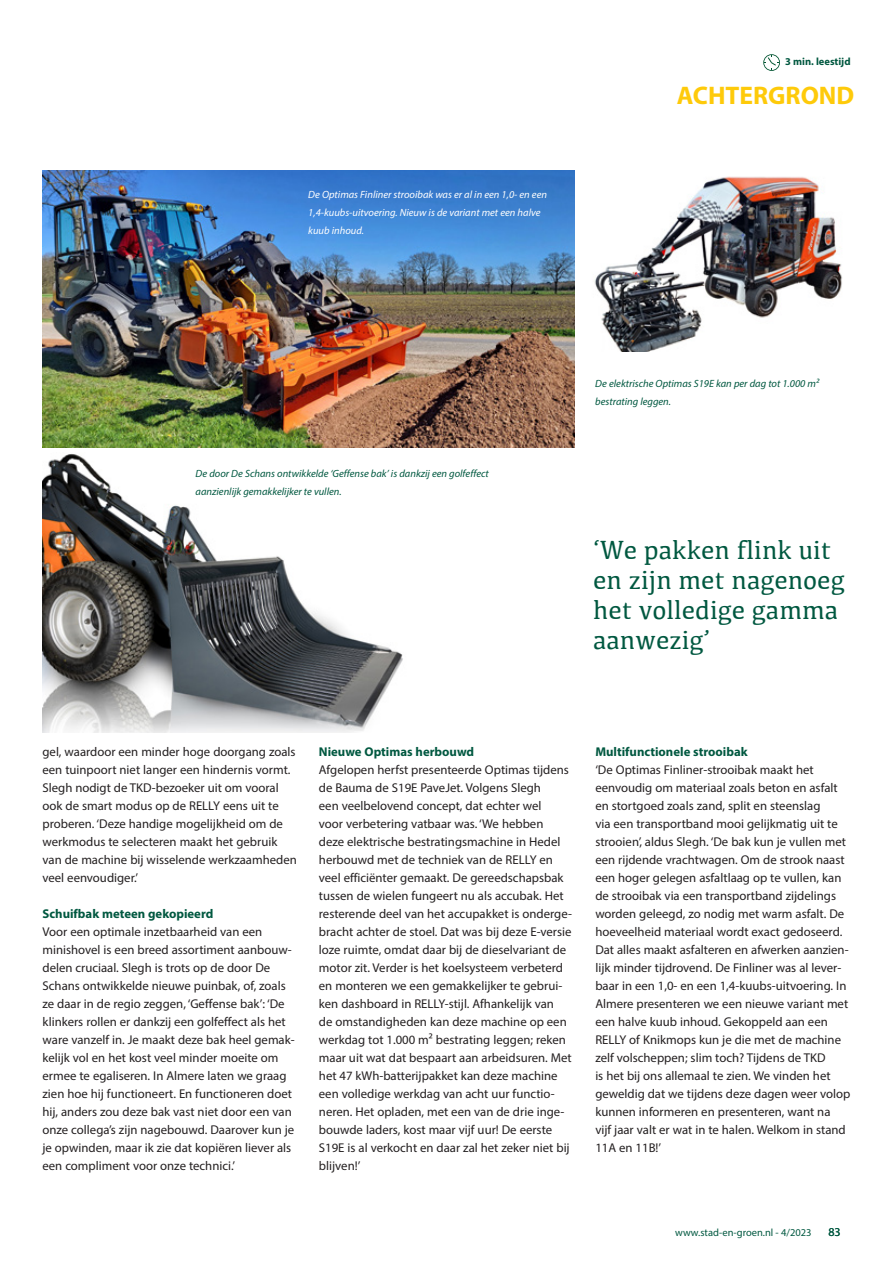
<style>
.page{position:relative;width:893px;height:1263px;background:#fff}
.page>*{position:absolute;margin:0;border:0;box-sizing:border-box;transform-origin:0 0}
.t1{font:27px/30px "Kefa";color:#005840}
.t2{font:700 25.5px "Myriad Pro";color:#feca0a}
.t3{font:12.75px/18px "Myriad Pro";color:#231f20}
.t4{font:700 12.75px "Myriad Pro";color:#005840}
.t5{font:12px "Myriad Pro";color:#005840}
.t6{font:italic 10.5px/18px "Myriad Pro";color:#005840}
.t7{font:italic 10.5px/18px "Myriad Pro";color:#fff}
.t8{font:10.5px "Myriad Pro";color:#005840}
.t9{font:700 10.5px "Myriad Pro";color:#005840}
</style>
<div class="page">
<img style="left:43px;top:454px;width:360px;height:279px">
<img style="left:594px;top:176px;width:248px;height:175px">
<svg style="left:763px;top:54px;width:17px;height:17px"></svg>
<img style="left:43px;top:170px;width:531px;height:278px">
<p class="t7" style="left:308px;top:185px;width:240px">De Optimas Finliner strooibak was er al in een 1,0- en een<br>1,4-kuubs-uitvoering. Nieuw is de variant met een halve kuub inhoud.</p>
<p class="t9" style="left:785px;top:55px;width:67px">3 min. leestijd</p>
<h2 class="t2" style="left:677px;top:79px;width:179px">ACHTERGROND</h2>
<p class="t6" style="left:196px;top:464px;width:295px">De door De Schans ontwikkelde ‘Geffense bak’ is dankzij een golfeffect aanzienlijk gemakkelijker te vullen.</p>
<p class="t6" style="left:595px;top:374px;width:225px">De elektrische Optimas S19E kan per dag tot 1.000 m² bestrating leggen.</p>
<h1 class="t1" style="left:593px;top:534px;width:253px">‘We pakken flink uit en zijn met nagenoeg het volledige gamma aanwezig’</h1>
<p class="t3" style="left:43px;top:743px;width:256px">gel, waardoor een minder hoge doorgang zoals een tuinpoort niet langer een hindernis vormt.<br>Slegh nodigt de TKD-bezoeker uit om vooral ook de smart modus op de RELLY eens uit te proberen. ‘Deze handige mogelijkheid om de werkmodus te selecteren maakt het gebruik van de machine bij wisselende werkzaamheden veel eenvoudiger.’</p>
<p class="t4" style="left:43px;top:905px;width:172px">Schuifbak meteen gekopieerd</p>
<p class="t3" style="left:43px;top:923px;width:254px">Voor een optimale inzetbaarheid van een minishovel is een breed assortiment aanbouw&shy;delen cruciaal. Slegh is trots op de door De Schans ontwikkelde nieuwe puinbak, of, zoals ze daar in de regio zeggen, ‘Geffense bak’: ‘De klinkers rollen er dankzij een golfeffect als het ware vanzelf in. Je maakt deze bak heel gemak&shy;kelijk vol en het kost veel minder moeite om ermee te egaliseren. In Almere laten we graag zien hoe hij functioneert. En functioneren doet hij, anders zou deze bak vast niet door een van onze collega’s zijn nagebouwd. Daarover kun je je opwinden, maar ik zie dat kopiëren liever als een compliment voor onze technici.’</p>
<p class="t4" style="left:319px;top:743px;width:157px">Nieuwe Optimas herbouwd</p>
<p class="t3" style="left:319px;top:761px;width:255px">Afgelopen herfst presenteerde Optimas tijdens de Bauma de S19E PaveJet. Volgens Slegh<br>een veelbelovend concept, dat echter wel<br>voor verbetering vatbaar was. ‘We hebben<br>deze elektrische bestratingsmachine in Hedel herbouwd met de techniek van de RELLY en veel efficiënter gemaakt. De gereedschapsbak tussen de wielen fungeert nu als accubak. Het resterende deel van het accupakket is onderge&shy;bracht achter de stoel. Dat was bij deze E-versie loze ruimte, omdat daar bij de dieselvariant de motor zit. Verder is het koelsysteem verbeterd en monteren we een gemakkelijker te gebrui&shy;ken dashboard in RELLY-stijl. Afhankelijk van<br>de omstandigheden kan deze machine op een werkdag tot 1.000 m² bestrating leggen; reken maar uit wat dat bespaart aan arbeidsuren. Met het 47 kWh-batterijpakket kan deze machine een volledige werkdag van acht uur functio&shy;neren. Het opladen, met een van de drie inge&shy;bouwde laders, kost maar vijf uur! De eerste S19E is al verkocht en daar zal het zeker niet bij blijven!’</p>
<p class="t4" style="left:595px;top:744px;width:154px">Multifunctionele strooibak</p>
<p class="t3" style="left:595px;top:761px;width:257px">‘De Optimas Finliner-strooibak maakt het eenvoudig om materiaal zoals beton en asfalt en stortgoed zoals zand, split en steenslag<br>via een transportband mooi gelijkmatig uit te strooien’, aldus Slegh. ‘De bak kun je vullen met een rijdende vrachtwagen. Om de strook naast een hoger gelegen asfaltlaag op te vullen, kan de strooibak via een transportband zijdelings worden geleegd, zo nodig met warm asfalt. De hoeveelheid materiaal wordt exact gedoseerd.<br>Dat alles maakt asfalteren en afwerken aanzien&shy;lijk minder tijdrovend. De Finliner was al lever&shy;baar in een 1,0- en een 1,4-kuubs-uitvoering. In Almere presenteren we een nieuwe variant met een halve kuub inhoud. Gekoppeld aan een RELLY of Knikmops kun je die met de machine zelf volscheppen; slim toch? Tijdens de TKD<br>is het bij ons allemaal te zien. We vinden het geweldig dat we tijdens deze dagen weer volop kunnen informeren en presenteren, want na<br>vijf jaar valt er wat in te halen. Welkom in stand 11A en 11B!’</p>
<p class="t8" style="left:675px;top:1226px;width:138px">www.stad-en-groen.nl - 4/2023</p>
<p class="t5" style="left:828px;top:1224px;width:14px">83</p>
</div>
